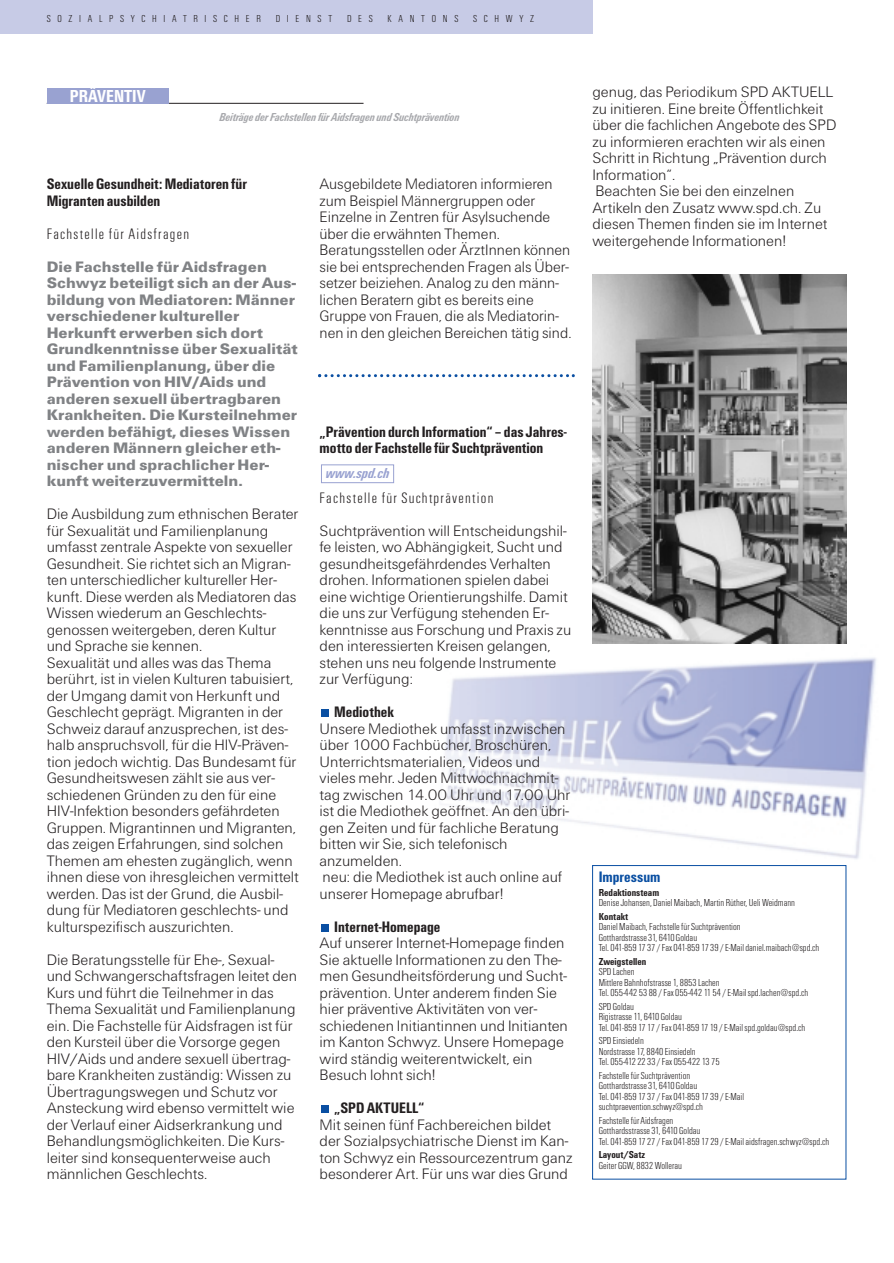
<style>
.page{position:relative;width:894px;height:1263px;background:#fff}
.page>*{position:absolute;margin:0;border:0;box-sizing:border-box;transform-origin:0 0}
.t1{font:700 condensed 18px "Unitus T";color:#fff}
.t2{font:300 15.75px/16.5px "Unitus T";color:#231f20}
.t3{font:900 15.75px/16.5px "Unitus T";color:#808285}
.t4{font:700 condensed 15.75px/16.5px "Unitus T";color:#231f20}
.t5{font:300 condensed 15.75px "Unitus T";letter-spacing:.08em;color:#231f20}
.t6{font:700 condensed 15.75px "Unitus T";color:#0a4fa2}
.t7{font:italic 700 condensed 15px "Unitus T";color:#99a2d1}
.t8{font:italic 700 condensed 12px "Unitus T";color:#a8a9ad}
.t9{font:300 condensed 10.5px/10.5px "Unitus T";color:#231f20}
.t10{font:700 condensed 10.5px "Unitus T";color:#231f20}
.t11{font:300 condensed 10.5px "Unitus T";letter-spacing:.64em;color:#231f20}
</style>
<div class="page">
<img style="left:445px;top:658px;width:431px;height:218px">
<div style="left:321px;top:1106px;width:7px;height:7px;background:#0a4fa2"></div>
<div style="left:321px;top:924px;width:7px;height:8px;background:#0a4fa2"></div>
<div style="left:321px;top:710px;width:7px;height:7px;background:#0a4fa2"></div>
<div style="left:321px;top:464px;width:73px;height:19px;border:1px solid #99a2d1"></div>
<div style="left:592px;top:865px;width:254px;height:314px;border:1px solid #0a4fa2"></div>
<hr style="left:47px;top:103px;width:317px;height:1px;background:#231f20">
<div style="left:47px;top:88px;width:122px;height:16px;background:#99a2d1"></div>
<svg style="left:318px;top:374px;width:257px;height:3px"></svg>
<img style="left:592px;top:275px;width:254px;height:368px">
<div style="left:0;top:0;width:592px;height:34px;background:#c7cbe6"></div>
<p class="t11" style="left:47px;top:15px;width:216px">SOZIALPSYCHIATRISCHER</p>
<p class="t9" style="left:276px;top:14px;width:58px">DIENST</p>
<p class="t9" style="left:347px;top:14px;width:27px">DES</p>
<p class="t11" style="left:388px;top:15px;width:72px">KANTONS</p>
<p class="t9" style="left:473px;top:14px;width:62px">SCHWYZ</p>
<p class="t1" style="left:70px;top:90px;width:77px">PRÄVENTIV</p>
<p class="t8" style="left:219px;top:113px;width:242px">Beiträge der Fachstellen für Aidsfragen und Suchtprävention</p>
<p class="t4" style="left:47px;top:177px;width:202px">Sexuelle Gesundheit: Mediatoren für<br>Migranten ausbilden</p>
<p class="t5" style="left:47px;top:229px;width:144px">Fachstelle für Aidsfragen</p>
<p class="t3" style="left:47px;top:260px;width:253px">Die Fachstelle für Aidsfragen<br>Schwyz beteiligt sich an der Aus&shy;bildung von Mediatoren: Männer verschiedener kultureller<br>Herkunft erwerben sich dort<br>Grundkenntnisse über Sexualität und Familienplanung, über die<br>Prävention von HIV/Aids und anderen sexuell übertragbaren<br>Krankheiten. Die Kursteilnehmer werden befähigt, dieses Wissen anderen Männern gleicher eth&shy;nischer und sprachlicher Her&shy;kunft weiterzuvermitteln.</p>
<p class="t2" style="left:47px;top:507px;width:254px">Die Ausbildung zum ethnischen Berater für Sexualität und Familienplanung umfasst zentrale Aspekte von sexueller Gesundheit. Sie richtet sich an Migran&shy;ten unterschiedlicher kultureller Her&shy;kunft. Diese werden als Mediatoren das Wissen wiederum an Geschlechts&shy;genossen weitergeben, deren Kultur und Sprache sie kennen.<br>Sexualität und alles was das Thema berührt, ist in vielen Kulturen tabuisiert, der Umgang damit von Herkunft und Geschlecht geprägt. Migranten in der Schweiz darauf anzusprechen, ist des&shy;halb anspruchsvoll, für die HIV-Präven&shy;tion jedoch wichtig. Das Bundesamt für Gesundheitswesen zählt sie aus ver&shy;schiedenen Gründen zu den für eine HIV-Infektion besonders gefährdeten Gruppen. Migrantinnen und Migranten, das zeigen Erfahrungen, sind solchen Themen am ehesten zugänglich, wenn ihnen diese von ihresgleichen vermittelt werden. Das ist der Grund, die Ausbil&shy;dung für Mediatoren geschlechts- und kulturspezifisch auszurichten.</p>
<p class="t2" style="left:47px;top:953px;width:252px">Die Beratungsstelle für Ehe-, Sexual&shy;und Schwangerschaftsfragen leitet den Kurs und führt die Teilnehmer in das Thema Sexualität und Familienplanung ein. Die Fachstelle für Aidsfragen ist für den Kursteil über die Vorsorge gegen HIV/Aids und andere sexuell übertrag&shy;bare Krankheiten zuständig: Wissen zu Übertragungswegen und Schutz vor Ansteckung wird ebenso vermittelt wie der Verlauf einer Aidserkrankung und Behandlungsmöglichkeiten. Die Kurs&shy;leiter sind konsequenterweise auch männlichen Geschlechts.</p>
<p class="t2" style="left:320px;top:177px;width:253px">Ausgebildete Mediatoren informieren zum Beispiel Männergruppen oder Einzelne in Zentren für Asylsuchende über die erwähnten Themen.<br>Beratungsstellen oder ÄrztInnen können sie bei entsprechenden Fragen als Über&shy;setzer beiziehen. Analog zu den männ&shy;lichen Beratern gibt es bereits eine Gruppe von Frauen, die als Mediatorin&shy;nen in den gleichen Bereichen tätig sind.</p>
<p class="t4" style="left:320px;top:425px;width:249px">„Prävention durch Information“ – das Jahres&shy;motto der Fachstelle für Suchtprävention</p>
<p class="t5" style="left:320px;top:492px;width:175px">Fachstelle für Suchtprävention</p>
<p class="t2" style="left:320px;top:524px;width:253px">Suchtprävention will Entscheidungshil&shy;fe leisten, wo Abhängigkeit, Sucht und gesundheitsgefährdendes Verhalten drohen. Informationen spielen dabei eine wichtige Orientierungshilfe. Damit die uns zur Verfügung stehenden Er&shy;kenntnisse aus Forschung und Praxis zu den interessierten Kreisen gelangen, stehen uns neu folgende Instrumente zur Verfügung:</p>
<p class="t4" style="left:334px;top:705px;width:61px">Mediothek</p>
<p class="t2" style="left:320px;top:722px;width:252px">Unsere Mediothek umfasst inzwischen über 1000 Fachbücher, Broschüren, Unterrichtsmaterialien, Videos und vieles mehr. Jeden Mittwochnachmit&shy;tag zwischen 14.00 Uhr und 17.00 Uhr ist die Mediothek geöffnet. An den übri&shy;gen Zeiten und für fachliche Beratung bitten wir Sie, sich telefonisch anzumelden.<br>neu: die Mediothek ist auch online auf unserer Homepage abrufbar!</p>
<p class="t4" style="left:334px;top:920px;width:108px">Internet-Homepage</p>
<p class="t2" style="left:320px;top:936px;width:250px">Auf unserer Internet-Homepage finden Sie aktuelle Informationen zu den The&shy;men Gesundheitsförderung und Sucht&shy;prävention. Unter anderem finden Sie hier präventive Aktivitäten von ver&shy;schiedenen Initiantinnen und Initianten im Kanton Schwyz. Unsere Homepage wird ständig weiterentwickelt, ein Besuch lohnt sich!</p>
<p class="t4" style="left:334px;top:1101px;width:92px">„SPD AKTUELL“</p>
<p class="t2" style="left:320px;top:1118px;width:254px">Mit seinen fünf Fachbereichen bildet der Sozialpsychiatrische Dienst im Kan&shy;ton Schwyz ein Ressourcezentrum ganz besonderer Art. Für uns war dies Grund</p>
<p class="t7" style="left:326px;top:468px;width:65px">www.spd.ch</p>
<p class="t2" style="left:592px;top:85px;width:246px">genug, das Periodikum SPD AKTUELL zu initieren. Eine breite Öffentlichkeit über die fachlichen Angebote des SPD zu informieren erachten wir als einen Schritt in Richtung „Prävention durch Information“.<br>Beachten Sie bei den einzelnen Artikeln den Zusatz www.spd.ch. Zu diesen Themen finden sie im Internet weitergehende Informationen!</p>
<p class="t6" style="left:599px;top:872px;width:63px">Impressum</p>
<p class="t10" style="left:599px;top:889px;width:62px">Redaktionsteam</p>
<p class="t9" style="left:599px;top:898px;width:198px">Denise Johansen, Daniel Maibach, Martin Rüther, Ueli Weidmann</p>
<p class="t10" style="left:599px;top:913px;width:31px">Kontakt</p>
<p class="t9" style="left:599px;top:922px;width:222px">Daniel Maibach, Fachstelle für Suchtprävention<br>Gotthardstrasse 31, 6410 Goldau<br>Tel. 041-859 17 37 / Fax 041-859 17 39 / E-Mail daniel.maibach@spd.ch</p>
<p class="t10" style="left:599px;top:958px;width:49px">Zweigstellen</p>
<p class="t9" style="left:599px;top:967px;width:211px">SPD Lachen<br>Mittlere Bahnhofstrasse 1, 8853 Lachen<br>Tel. 055-442 53 88 / Fax 055-442 11 54 / E-Mail spd.lachen@spd.ch</p>
<p class="t9" style="left:599px;top:1002px;width:208px">SPD Goldau<br>Rigistrasse 11, 6410 Goldau<br>Tel. 041-859 17 17 / Fax 041-859 17 19 / E-Mail spd.goldau@spd.ch</p>
<p class="t9" style="left:599px;top:1036px;width:122px">SPD Einsiedeln<br>Nordstrasse 17, 8840 Einsiedeln<br>Tel. 055-412 22 33 / Fax 055-422 13 75</p>
<p class="t9" style="left:599px;top:1071px;width:147px">Fachstelle für Suchtprävention<br>Gotthardstrasse 31, 6410 Goldau<br>Tel. 041-859 17 37 / Fax 041-859 17 39 / E-Mail suchtpraevention.schwyz@spd.ch</p>
<p class="t9" style="left:599px;top:1116px;width:232px">Fachstelle für Aidsfragen<br>Gotthardsstrasse 31, 6410 Goldau<br>Tel. 041-859 17 27 / Fax 041-859 17 29 / E-Mail aidsfragen.schwyz@spd.ch</p>
<p class="t10" style="left:599px;top:1151px;width:48px">Layout/Satz</p>
<p class="t9" style="left:599px;top:1161px;width:85px">Geiter GGW, 8832 Wollerau</p>
</div>
